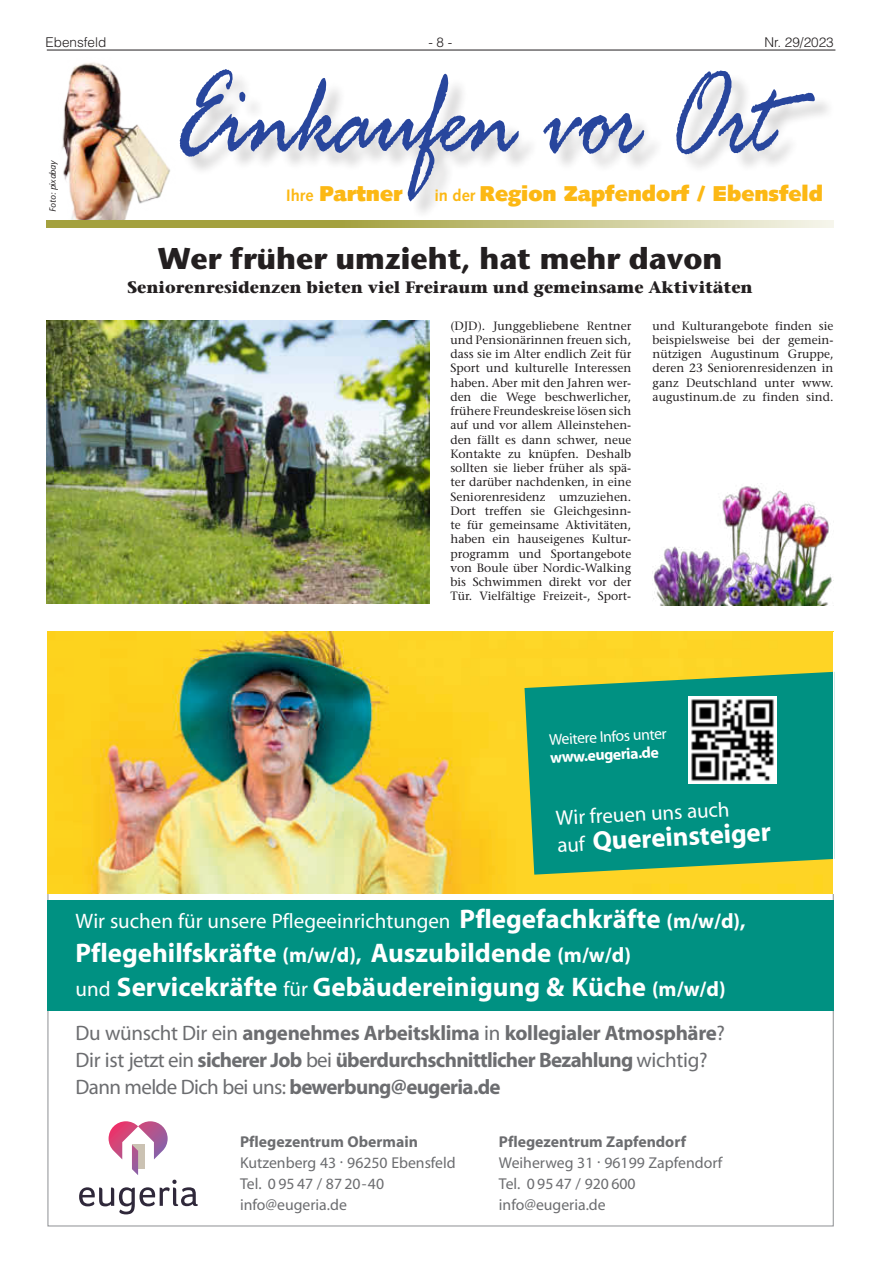
<style>
.page{position:relative;width:881px;height:1263px;background:#fff}
.page>*{position:absolute;margin:0;border:0;box-sizing:border-box;transform-origin:0 0}
.t1{font:700 30px "Stone Sans LT";color:#231f20}
.t2{font:700 27px/34.5px "Myriad";color:#fff}
.t3{font:900 21.45px "Syntax LT";color:#fcb814}
.t4{font:700 21px/27px "Myriad";letter-spacing:-.03em;color:#6c6d70}
.t5{font:21px "Myriad";color:#fff}
.t6{font:700 16.5px "Stone Serif LT";color:#231f20}
.t7{font:15.75px/21px "Myriad";color:#6c6d70}
.t8{font:700 15.75px "Myriad";color:#6c6d70}
.t9{font:15.75px "Myriad";color:#fff}
.t10{font:700 15.75px "Myriad";color:#fff}
.t11{font:300 13.5px "Helvetica LT";color:#231f20}
.t12{font:12px/14.2px "Stone Serif LT";color:#231f20;text-align:justify}
.t13{font:italic 9px "Stone Sans LT";color:#231f20}
.s1{font-weight:700;font-size:16.5px}
.s2{font-weight:400;font-size:21px}
.s3{font-weight:700;font-size:27px}
.s4{font-weight:700}
.s5{font-size:21px}
.s6{font-weight:400}
</style>
<div class="page">
<hr style="left:47px;top:50px;width:788px;height:1px;background:#231f20">
<img style="left:62px;top:62px;width:118px;height:158px">
<svg style="left:180px;top:69px;width:634px;height:132px"></svg>
<svg style="left:47px;top:220px;width:786px;height:8px;background:#bdbb75"></svg>
<img style="left:47px;top:321px;width:382px;height:283px">
<img style="left:652px;top:483px;width:180px;height:123px">
<div style="left:47px;top:900px;width:786px;height:110px;background:#009182"></div>
<img style="left:47px;top:632px;width:786px;height:261px">
<svg style="left:524px;top:672px;width:309px;height:203px;background:#199778"></svg>
<svg style="left:79px;top:1121px;width:118px;height:93px"></svg>
<img style="left:688px;top:696px;width:88px;height:88px">
<p class="t11" style="left:45px;top:34px;width:62px">Ebensfeld</p>
<p class="t11" style="left:428px;top:34px;width:26px">- 8 -</p>
<p class="t11" style="left:764px;top:34px;width:71px">Nr. 29/2023</p>
<p class="t13" style="left:47px;top:212px;width:52px;rotate:-90deg">Foto: pixabay</p>
<h3 class="t3" style="left:286px;top:181px;width:118px"><span class="s1">Ihre</span> Partner</h3>
<h3 class="t3" style="left:434px;top:181px;width:390px"><span class="s1">in der</span> Region Zapfendorf / Ebensfeld</h3>
<h1 class="t1" style="left:158px;top:241px;width:566px">Wer früher umzieht, hat mehr davon</h1>
<h3 class="t6" style="left:127px;top:277px;width:626px">Seniorenresidenzen bieten viel Freiraum und gemeinsame Aktivitäten</h3>
<p class="t12" style="left:450px;top:318px;width:182px">(DJD). Junggebliebene Rentner und Pensionärinnen freuen sich, dass sie im Alter endlich Zeit für Sport und kulturelle Interessen haben. Aber mit den Jahren wer&shy;den die Wege beschwerlicher, frühere Freundeskreise lösen sich auf und vor allem Alleinstehen&shy;den fällt es dann schwer, neue Kontakte zu knüpfen. Deshalb sollten sie lieber früher als spä&shy;ter darüber nachdenken, in eine Seniorenresidenz umzuziehen.<br>Dort treffen sie Gleichgesinn&shy;te für gemeinsame Aktivitäten, haben ein hauseigenes Kultur&shy;programm und Sportangebote von Boule über Nordic-Walking bis Schwimmen direkt vor der Tür. Vielfältige Freizeit-, Sport-</p>
<p class="t12" style="left:652px;top:318px;width:182px">und Kulturangebote finden sie beispielsweise bei der gemein&shy;nützigen Augustinum Gruppe, deren 23 Seniorenresidenzen in ganz Deutschland unter www. augustinum.de zu finden sind.</p>
<h3 class="t9" style="left:548px;top:732px;width:119px;rotate:-3deg">Weitere Infos unter</h3>
<h3 class="t10" style="left:549px;top:749px;width:110px;rotate:-3deg">www.eugeria.de</h3>
<h3 class="t5" style="left:555px;top:808px;width:175px;rotate:-3deg">Wir freuen uns auch</h3>
<h2 class="t2" style="left:556px;top:827px;width:215px;rotate:-3deg"><span class="s2">auf</span> Quereinsteiger</h2>
<h3 class="t5" style="left:76px;top:910px;width:671px">Wir suchen für unsere Pflegeeinrichtungen <span class="s3">Pflegefachkräfte</span> <span class="s4">(m/w/d),</span></h3>
<h2 class="t2" style="left:75px;top:937px;width:651px">Pflegehilfskräfte <span class="s5">(m/w/d),</span> Auszubildende <span class="s5">(m/w/d)<br></span><span class="s2">und</span> Servicekräfte <span class="s2">für</span> Gebäudereinigung &amp; Küche <span class="s5">(m/w/d)</span></h2>
<h3 class="t4" style="left:75px;top:1020px;width:650px"><span class="s6">Du wünscht Dir ein</span> angenehmes Arbeitsklima <span class="s6">in</span> kollegialer Atmosphäre<span class="s6">?<br>Dir ist jetzt ein</span> sicherer Job <span class="s6">bei</span> überdurchschnittlicher Bezahlung <span class="s6">wichtig?<br>Dann melde Dich bei uns:</span> bewerbung@eugeria.de</h3>
<h3 class="t8" style="left:240px;top:1133px;width:179px">Pflegezentrum Obermain</h3>
<h3 class="t7" style="left:240px;top:1153px;width:217px">Kutzenberg 43 . 96250 Ebensfeld<br>Tel. 0 95 47 / 87 20-40 info@eugeria.de</h3>
<h3 class="t8" style="left:498px;top:1133px;width:189px">Pflegezentrum Zapfendorf</h3>
<h3 class="t7" style="left:498px;top:1153px;width:225px">Weiherweg 31 . 96199 Zapfendorf<br>Tel. 0 95 47 / 920 600 info@eugeria.de</h3>
</div>
